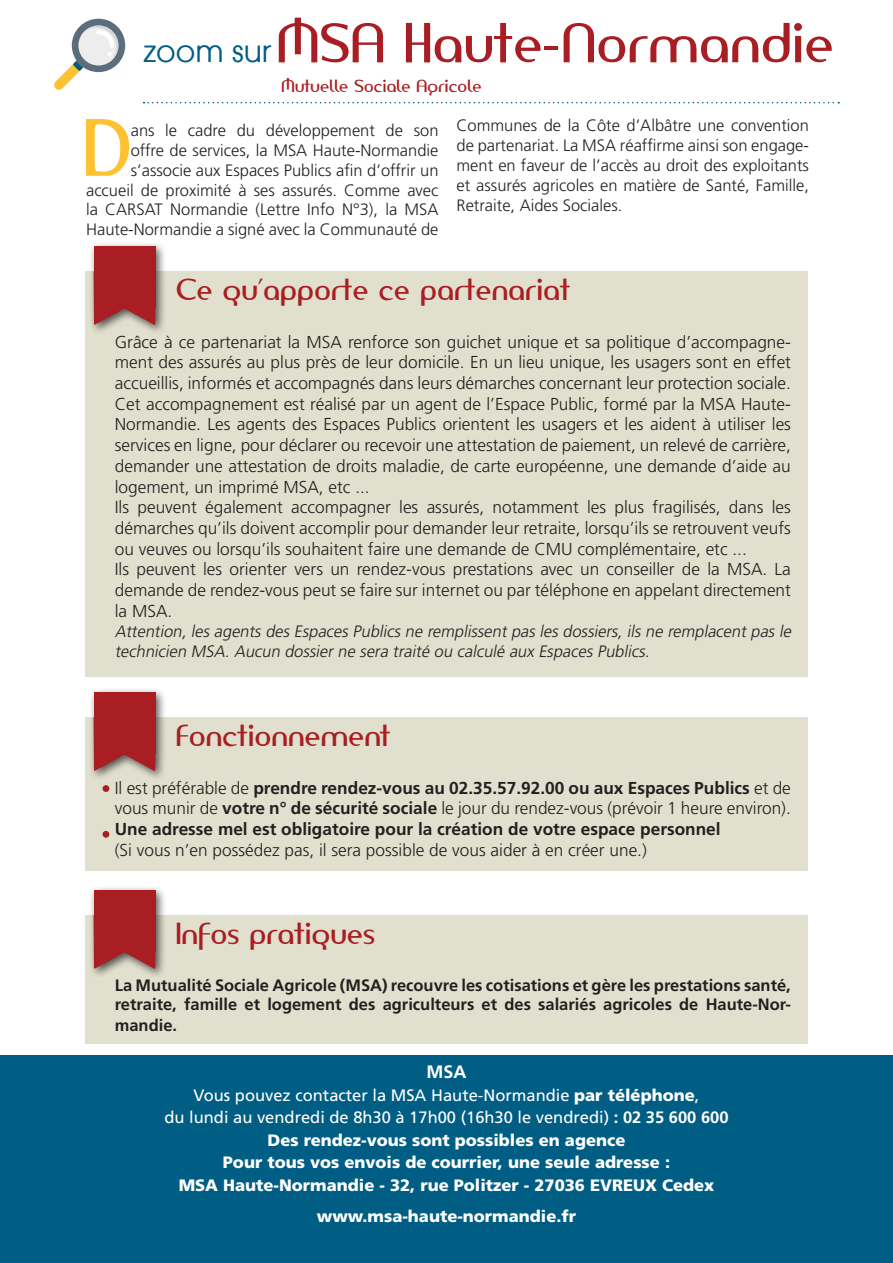
<style>
.page{position:relative;width:893px;height:1263px;background:#fff}
.page>*{position:absolute;margin:0;border:0;box-sizing:border-box;transform-origin:0 0}
.t1{font:75.6px "Amerika Sans";color:#fec231}
.t2{font:52.5px "Amerika Sans";color:#a81e22}
.t3{font:28.5px "Amerika Sans";color:#a81e22}
.t4{font:700 18px "Frutiger";color:#fff}
.t5{font:300 17.25px/20.7px "Frutiger";color:#231f20;text-align:justify}
.t6{font:700 17.25px/20.7px "Frutiger";color:#231f20}
.t7{font:300 16.5px/19.8px "Frutiger";color:#231f20;text-align:right}
.t8{font:700 16.5px/20.2px "Frutiger";color:#231f20;text-align:justify}
.t9{font:900 16.5px "Frutiger";color:#fff}
.t10{font:italic 300 16.5px/20.7px "Frutiger";color:#231f20}
.t11{font:16.5px "Frutiger";color:#fff}
.t12{font:16.5px "Amerika Sans";color:#a81e22}
.s1{font-family:"Atlanta";font-size:30px;color:#005d83}
.s2{font-weight:300}
.s3{font-weight:900}
.s4{font-weight:700}
</style>
<div class="page">
<div style="left:85px;top:717px;width:723px;height:154px;background:#e1dfcd"></div>
<div style="left:89px;top:687px;width:78px;height:94px;background:#231f20;opacity:.75"></div>
<div style="left:94px;top:693px;width:61px;height:61px;background:#a81e22"></div>
<svg style="left:94px;top:717px;width:62px;height:54px"></svg>
<svg style="left:54px;top:19px;width:71px;height:71px"></svg>
<svg style="left:144px;top:102px;width:695px;height:1px"></svg>
<div style="left:0;top:1055px;width:893px;height:208px;background:#005d83"></div>
<div style="left:85px;top:271px;width:723px;height:406px;background:#e1dfcd"></div>
<div style="left:89px;top:241px;width:78px;height:94px;background:#231f20;opacity:.75"></div>
<div style="left:94px;top:247px;width:61px;height:61px;background:#a81e22"></div>
<svg style="left:94px;top:271px;width:62px;height:54px"></svg>
<div style="left:103px;top:785px;width:6px;height:7px;background:#a81e22;border-radius:50%"></div>
<div style="left:85px;top:915px;width:723px;height:128px;background:#e1dfcd"></div>
<div style="left:89px;top:885px;width:78px;height:94px;background:#231f20;opacity:.75"></div>
<div style="left:94px;top:890px;width:61px;height:61px;background:#a81e22"></div>
<svg style="left:94px;top:915px;width:62px;height:54px"></svg>
<div style="left:103px;top:831px;width:6px;height:7px;background:#a81e22;border-radius:50%"></div>
<p class="t2" style="left:144px;top:10px;width:691px"><span class="s1">zoom sur</span> MSA Haute-Normandie</p>
<p class="t12" style="left:281px;top:76px;width:202px">Mutuelle Sociale Agricole</p>
<p class="t1" style="left:82px;top:100px;width:51px">D</p>
<p class="t7" style="left:86px;top:121px;width:354px">ans le cadre du développement de son<br>offre de services, la MSA Haute-Normandie s’associe aux Espaces Publics afin d’offrir un accueil de proximité à ses assurés. Comme avec la CARSAT Normandie (Lettre Info N°3), la MSA Haute-Normandie a signé avec la Communauté de</p>
<p class="t7" style="left:456px;top:116px;width:354px;text-align:justify">Communes de la Côte d’Albâtre une convention de partenariat. La MSA réaffirme ainsi son engage&shy;ment en faveur de l’accès au droit des exploitants et assurés agricoles en matière de Santé, Famille, Retraite, Aides Sociales.</p>
<p class="t3" style="left:175px;top:272px;width:396px">Ce qu’apporte ce partenariat</p>
<p class="t5" style="left:115px;top:332px;width:678px">Grâce à ce partenariat la MSA renforce son guichet unique et sa politique d’accompagne&shy;ment des assurés au plus près de leur domicile. En un lieu unique, les usagers sont en effet accueillis, informés et accompagnés dans leurs démarches concernant leur protection sociale.<br>Cet accompagnement est réalisé par un agent de l’Espace Public, formé par la MSA Haute-Normandie. Les agents des Espaces Publics orientent les usagers et les aident à utiliser les services en ligne, pour déclarer ou recevoir une attestation de paiement, un relevé de carrière, demander une attestation de droits maladie, de carte européenne, une demande d’aide au logement, un imprimé MSA, etc ...</p>
<p class="t5" style="left:115px;top:497px;width:678px">Ils peuvent également accompagner les assurés, notamment les plus fragilisés, dans les démarches qu’ils doivent accomplir pour demander leur retraite, lorsqu’ils se retrouvent veufs ou veuves ou lorsqu’ils souhaitent faire une demande de CMU complémentaire, etc ...</p>
<p class="t5" style="left:115px;top:559px;width:678px">Ils peuvent les orienter vers un rendez-vous prestations avec un conseiller de la MSA. La demande de rendez-vous peut se faire sur internet ou par téléphone en appelant directement la MSA.</p>
<p class="t10" style="left:115px;top:621px;width:681px">Attention, les agents des Espaces Publics ne remplissent pas les dossiers, ils ne remplacent pas le technicien MSA. Aucun dossier ne sera traité ou calculé aux Espaces Publics.</p>
<p class="t3" style="left:175px;top:718px;width:216px">Fonctionnement</p>
<p class="t6" style="left:115px;top:777px;width:678px"><span class="s2">Il est préférable de</span> prendre rendez-vous au 02.35.57.92.00 ou aux Espaces Publics <span class="s2">et de vous munir de</span> votre n° de sécurité sociale <span class="s2">le jour du rendez-vous (prévoir 1 heure environ).</span></p>
<p class="t6" style="left:115px;top:819px;width:607px">Une adresse mel est obligatoire pour la création de votre espace personnel</p>
<p class="t5" style="left:115px;top:840px;width:534px">(Si vous n’en possédez pas, il sera possible de vous aider à en créer une.)</p>
<p class="t3" style="left:175px;top:915px;width:201px">Infos pratiques</p>
<p class="t8" style="left:115px;top:975px;width:678px">La Mutualité Sociale Agricole (MSA) recouvre les cotisations et gère les prestations santé, retraite, famille et logement des agriculteurs et des salariés agricoles de Haute-Nor&shy;mandie.</p>
<p class="t4" style="left:426px;top:1061px;width:41px">MSA</p>
<p class="t11" style="left:194px;top:1085px;width:507px">Vous pouvez contacter la MSA Haute-Normandie <span class="s3">par téléphone</span>,</p>
<p class="t11" style="left:164px;top:1108px;width:566px">du lundi au vendredi de 8h30 à 17h00 (16h30 le vendredi) <span class="s4">: 02 35 600 600</span></p>
<p class="t9" style="left:268px;top:1130px;width:359px">Des rendez-vous sont possibles en agence</p>
<p class="t9" style="left:223px;top:1152px;width:449px">Pour tous vos envois de courrier, une seule adresse :</p>
<p class="t9" style="left:179px;top:1175px;width:537px">MSA Haute-Normandie - 32, rue Politzer - 27036 EVREUX Cedex</p>
<p class="t9" style="left:317px;top:1206px;width:261px">www.msa-haute-normandie.fr</p>
</div>
